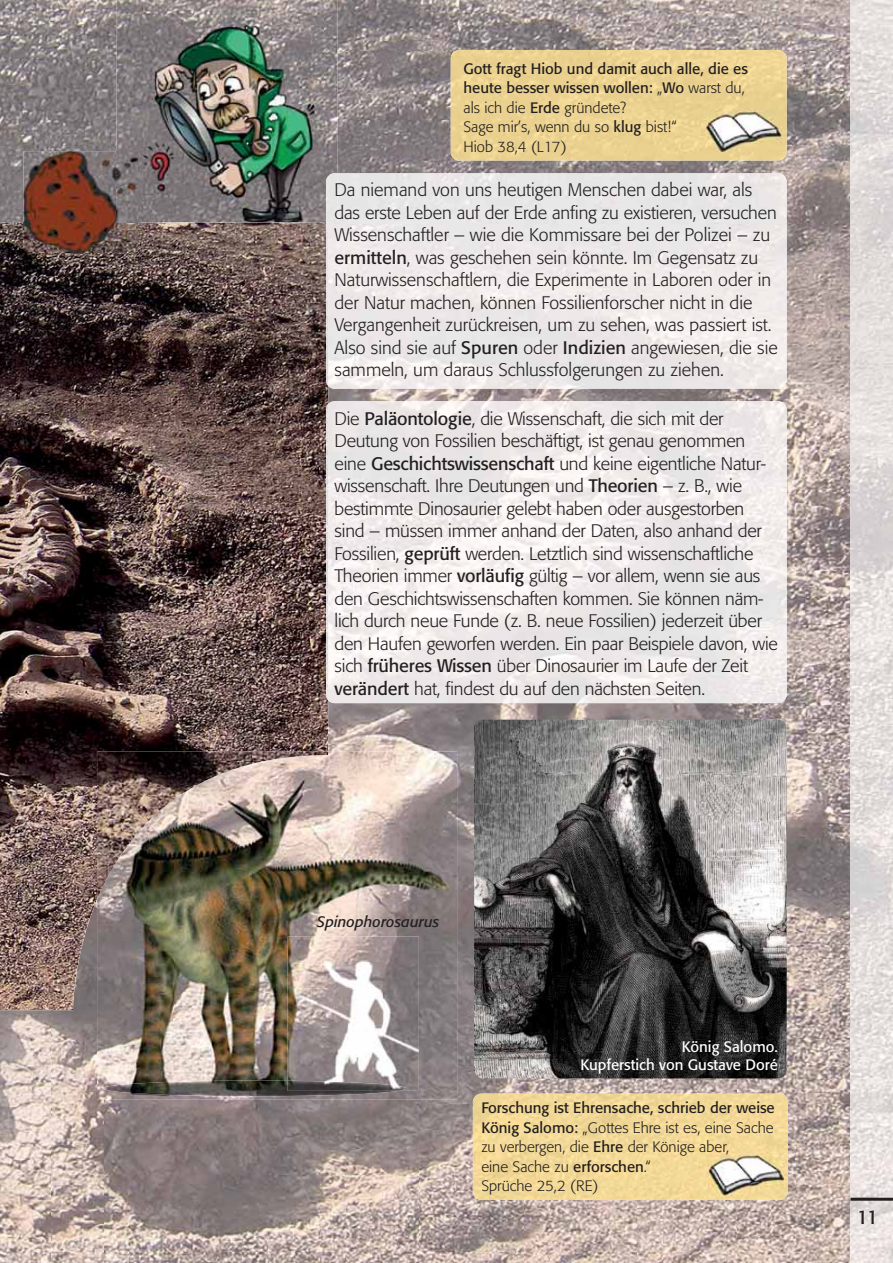
<style>
.page{position:relative;width:893px;height:1263px;background:#fff}
.page>*{position:absolute;margin:0;border:0;box-sizing:border-box;transform-origin:0 0}
.t1{font:19.5px "Formata";color:#231f20}
.t2{font:300 18px/22.5px "Formata";letter-spacing:-.01em;color:#231f20}
.t3{font:300 15px/19.5px "Formata";color:#231f20}
.t4{font:15px/19.5px "Formata";color:#231f20}
.t5{font:15px/18px "Formata";color:#fff;text-align:right}
.t6{font:italic 15px "Formata";color:#231f20}
.s1{font-weight:300}
.s2{font-weight:400}
</style>
<div class="page">
<img style="left:0;top:0;width:117px;height:157px">
<img style="left:337px;top:0;width:513px;height:52px">
<img style="left:337px;top:52px;width:135px;height:121px">
<img style="left:736px;top:52px;width:114px;height:1211px">
<img style="left:0;top:157px;width:51px;height:1106px">
<img style="left:472px;top:161px;width:264px;height:12px">
<img style="left:328px;top:389px;width:408px;height:12px">
<img style="left:328px;top:703px;width:408px;height:86px">
<img style="left:421px;top:789px;width:315px;height:315px">
<img style="left:51px;top:1010px;width:53px;height:253px">
<img style="left:104px;top:1099px;width:317px;height:164px">
<img style="left:420px;top:1104px;width:104px;height:159px">
<img style="left:524px;top:1200px;width:212px;height:63px">
<img style="left:0;top:222px;width:328px;height:788px">
<img style="left:850px;top:0;width:43px;height:1263px">
<img style="left:451px;top:50px;width:336px;height:111px">
<img style="left:706px;top:110px;width:76px;height:42px">
<img style="left:326px;top:173px;width:461px;height:216px">
<img style="left:326px;top:225px;width:2px;height:161px">
<img style="left:328px;top:401px;width:459px;height:302px">
<img style="left:326px;top:404px;width:2px;height:296px">
<img style="left:474px;top:720px;width:313px;height:358px;border-radius:9px">
<img style="left:117px;top:0;width:220px;height:222px">
<img style="left:326px;top:173px;width:11px;height:49px">
<img style="left:97px;top:751px;width:360px;height:348px">
<img style="left:97px;top:751px;width:231px;height:149px">
<img style="left:103px;top:1080px;width:296px;height:16px">
<img style="left:23px;top:151px;width:114px;height:101px">
<img style="left:117px;top:151px;width:20px;height:71px">
<img style="left:473px;top:1094px;width:315px;height:106px">
<img style="left:708px;top:1154px;width:76px;height:41px">
<img style="left:288px;top:936px;width:131px;height:155px">
<img style="left:288px;top:1081px;width:118px;height:10px">
<hr style="left:850px;top:1198px;width:43px;height:3px;background:#231f20">
<p class="t4" style="left:463px;top:60px;width:286px">Gott fragt Hiob und damit auch alle, die es heute besser wissen wollen: <span class="s1">„</span>Wo <span class="s1">warst du, als ich die</span> Erde <span class="s1">gründete?<br>Sage mir’s, wenn du so</span> klug <span class="s1">bist!“<br>Hiob 38,4 (L17)</span></p>
<p class="t2" style="left:334px;top:180px;width:445px">Da niemand von uns heutigen Menschen dabei war, als das erste Leben auf der Erde anfing zu existieren, versuchen Wissenschaftler – wie die Kommissare bei der Polizei – zu <span class="s2">ermitteln</span>, was geschehen sein könnte. Im Gegensatz zu Naturwissenschaftlern, die Experimente in Laboren oder in der Natur machen, können Fossilienforscher nicht in die Vergangenheit zurückreisen, um zu sehen, was passiert ist.<br>Also sind sie auf <span class="s2">Spuren</span> oder <span class="s2">Indizien</span> angewiesen, die sie sammeln, um daraus Schlussfolgerungen zu ziehen.</p>
<p class="t2" style="left:334px;top:408px;width:445px">Die <span class="s2">Paläontologie</span>, die Wissenschaft, die sich mit der Deutung von Fossilien beschäftigt, ist genau genommen eine <span class="s2">Geschichtswissenschaft</span> und keine eigentliche Natur&shy;wissenschaft. Ihre Deutungen und <span class="s2">Theorien</span> – z. B., wie bestimmte Dinosaurier gelebt haben oder ausgestorben sind – müssen immer anhand der Daten, also anhand der Fossilien, <span class="s2">geprüft</span> werden. Letztlich sind wissenschaftliche Theorien immer <span class="s2">vorläufig</span> gültig – vor allem, wenn sie aus den Geschichtswissenschaften kommen. Sie können näm&shy;lich durch neue Funde (z. B. neue Fossilien) jederzeit über den Haufen geworfen werden. Ein paar Beispiele davon, wie sich <span class="s2">früheres Wissen</span> über Dinosaurier im Laufe der Zeit <span class="s2">verändert</span> hat, findest du auf den nächsten Seiten.</p>
<p class="t6" style="left:317px;top:915px;width:124px">Spinophorosaurus</p>
<p class="t5" style="left:580px;top:1039px;width:199px">König Salomo.<br>Kupferstich von Gustave Doré</p>
<p class="t3" style="left:481px;top:1099px;width:295px"><span class="s2">Forschung ist Ehrensache, schrieb der weise König Salomo:</span> „Gottes Ehre ist es, eine Sache zu verbergen, die <span class="s2">Ehre</span> der Könige aber,<br>eine Sache zu <span class="s2">erforschen</span>.“<br>Sprüche 25,2 (RE)</p>
<p class="t1" style="left:857px;top:1208px;width:23px">11</p>
</div>
